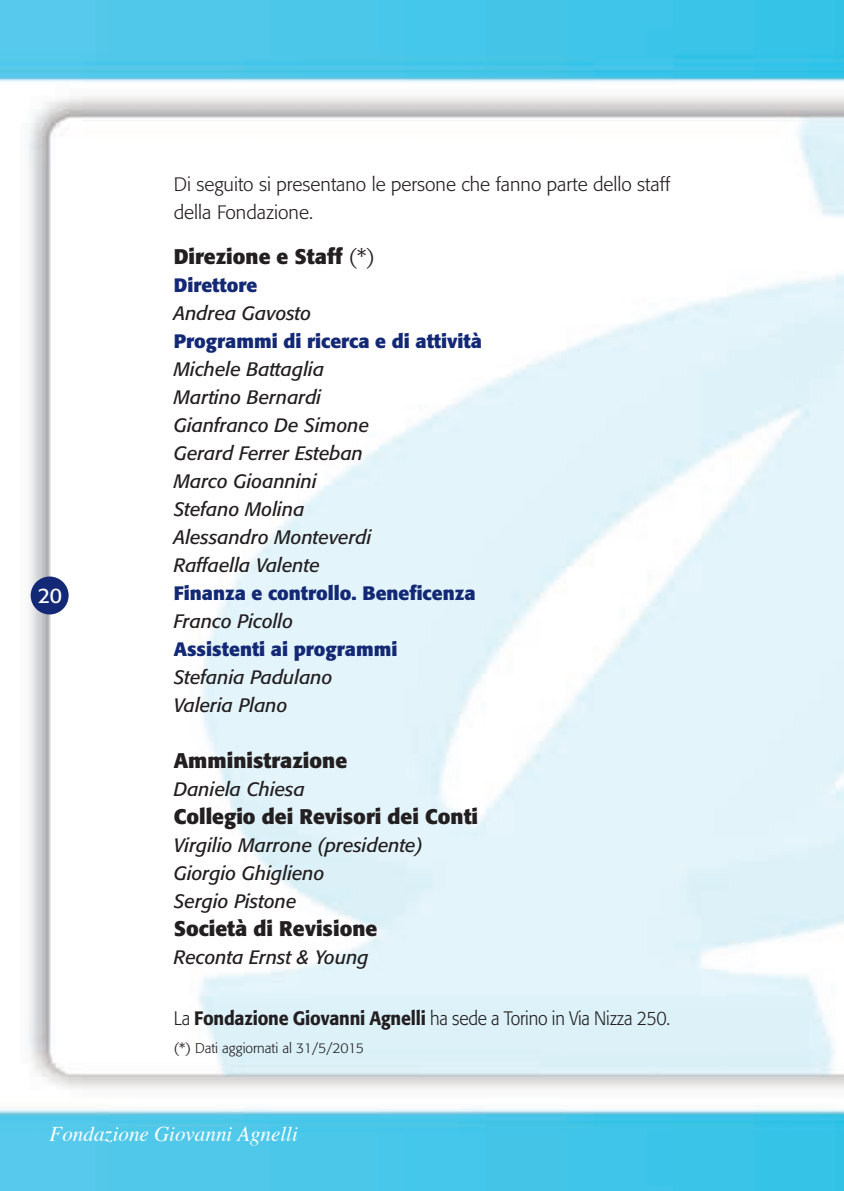
<style>
.page{position:relative;width:844px;height:1191px;background:#fff}
.page>*{position:absolute;margin:0;border:0;box-sizing:border-box;transform-origin:0 0}
.t1{font:700 21px "Formata";color:#231f20}
.t2{font:italic 21px "Times";color:#fff}
.t3{font:21px "Formata";color:#fff}
.t4{font:italic 19.25px/28px "Formata";color:#231f20}
.t5{font:300 19.25px/28px "Formata";color:#231f20}
.t6{font:300 19.25px "Formata";color:#231f20;scale:.92 1}
.t7{font:300 14px "Formata";color:#231f20}
.s1{font-weight:300}
.s2{font-weight:700;font-style:normal;color:#142975}
.s3{font-weight:500}
</style>
<div class="page">
<img style="left:0;top:0;width:843px;height:1191px">
<div style="left:31px;top:576px;width:38px;height:38px;background:#142975;border-radius:50%"></div>
<p class="t3" style="left:38px;top:583px;width:26px">20</p>
<p class="t5" style="left:174px;top:170px;width:498px">Di seguito si presentano le persone che fanno parte dello staff della Fondazione.</p>
<p class="t1" style="left:174px;top:243px;width:202px">Direzione e Staff <span class="s1">(*)</span></p>
<p class="t4" style="left:174px;top:271px;width:310px"><span class="s2">Direttore<br></span>Andrea Gavosto<br><span class="s2">Programmi di ricerca e di attività<br></span>Michele Battaglia<br>Martino Bernardi<br>Gianfranco De Simone<br>Gerard Ferrer Esteban<br>Marco Gioannini<br>Stefano Molina<br>Alessandro Monteverdi<br>Raffaella Valente<br><span class="s2">Finanza e controllo. Beneficenza<br></span>Franco Picollo<br><span class="s2">Assistenti ai programmi<br></span>Stefania Padulano<br>Valeria Plano</p>
<p class="t1" style="left:174px;top:747px;width:175px">Amministrazione</p>
<p class="t4" style="left:174px;top:775px;width:133px">Daniela Chiesa</p>
<p class="t1" style="left:174px;top:803px;width:306px">Collegio dei Revisori dei Conti</p>
<p class="t4" style="left:174px;top:831px;width:250px">Virgilio Marrone (presidente)<br>Giorgio Ghiglieno<br>Sergio Pistone</p>
<p class="t1" style="left:174px;top:915px;width:205px">Società di Revisione</p>
<p class="t4" style="left:174px;top:943px;width:196px">Reconta Ernst &amp; Young</p>
<p class="t6" style="left:174px;top:1007px;width:541px">La <span class="s3">Fondazione Giovanni Agnelli</span> ha sede a Torino in Via Nizza 250.</p>
<p class="t7" style="left:174px;top:1040px;width:191px">(*) Dati aggiornati al 31/5/2015</p>
<p class="t2" style="left:50px;top:1115px;width:250px">Fondazione Giovanni Agnelli</p>
</div>
